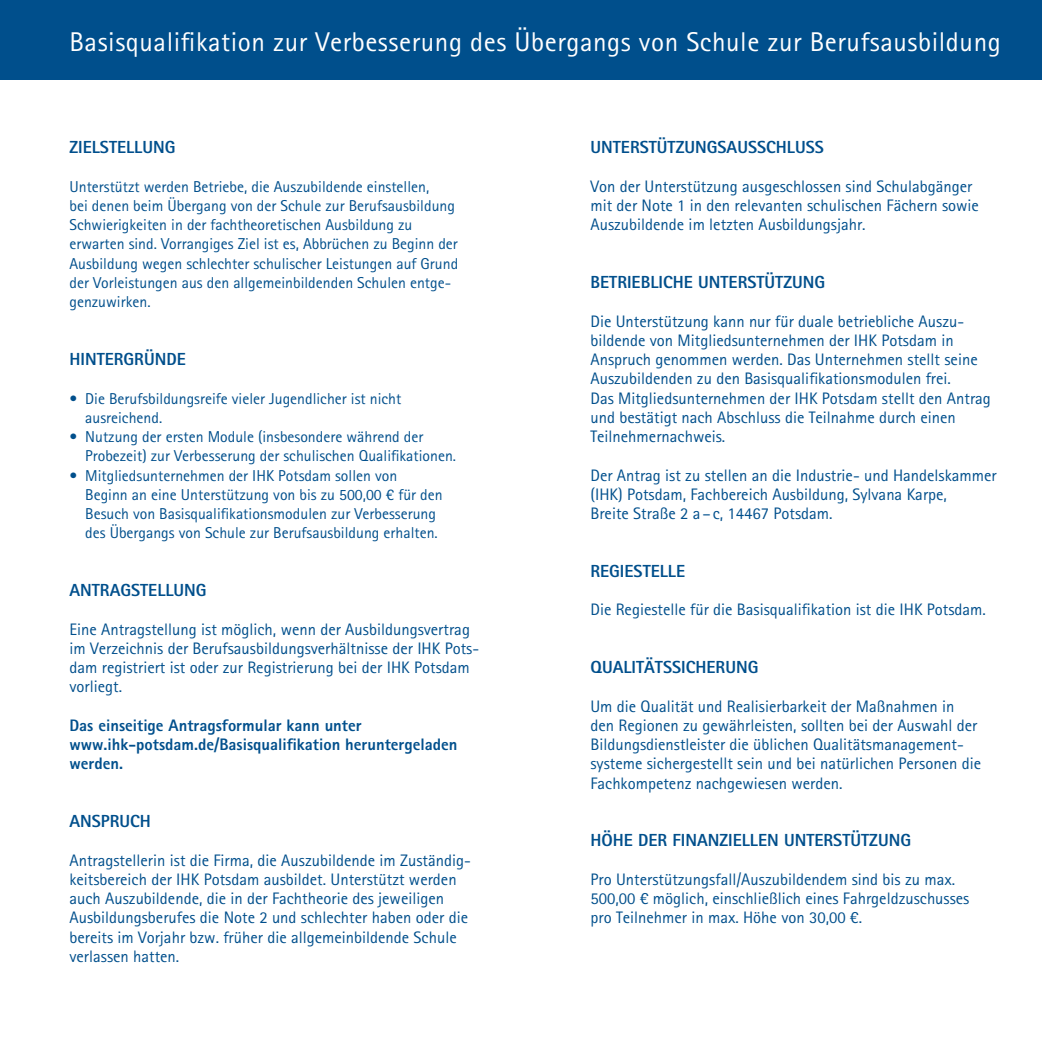
<style>
.page{position:relative;width:1042px;height:1042px;background:#fff}
.page>*{position:absolute;margin:0;border:0;box-sizing:border-box;transform-origin:0 0}
.t1{font:27.12px "AT Rotis Sans Serif";letter-spacing:.02em;color:#fff}
.t2{font:800 17.5px "AT Rotis Sans Serif";color:#004f8c}
.t3{font:16.62px/19.2px "AT Rotis Sans Serif";color:#004f8c}
.t4{font:800 16.62px/19.2px "AT Rotis Sans Serif";color:#004f8c}
.t5{font:15.75px/19.2px "AT Rotis Sans Serif";color:#004f8c}
.s1{font-family:"Rotis Sans Serif Std"}
</style>
<div class="page">
<div style="left:0;top:0;width:1042px;height:79px;background:#004f8c"></div>
<h1 class="t1" style="left:69px;top:26px;width:933px">Basisqualifikation zur Verbesserung des Übergangs von Schule zur Berufsausbildung</h1>
<p class="t2" style="left:69px;top:136px;width:107px">ZIELSTELLUNG</p>
<p class="t5" style="left:69px;top:177px;width:390px">Unterstützt werden Betriebe, die Auszubildende einstellen,<br>bei denen beim Übergang von der Schule zur Berufsausbildung Schwierigkeiten in der fachtheoretischen Ausbildung zu erwarten sind. Vorrangiges Ziel ist es, Abbrüchen zu Beginn der Ausbildung wegen schlechter schulischer Leistungen auf Grund der Vorleistungen aus den allgemeinbildenden Schulen entge&shy;genzuwirken.</p>
<p class="t2" style="left:69px;top:348px;width:118px">HINTERGRÜNDE</p>
<p class="t5" style="left:85px;top:388px;width:318px;text-indent:-16px">• Die Berufsbildungsreife vieler Jugendlicher ist nicht ausreichend.</p>
<p class="t5" style="left:85px;top:427px;width:372px;text-indent:-16px">• Nutzung der ersten Module (insbesondere während der<br>Probezeit) zur Verbesserung der schulischen Qualifikationen.</p>
<p class="t5" style="left:85px;top:465px;width:359px;text-indent:-16px">• Mitgliedsunternehmen der IHK Potsdam sollen von Beginn an eine Unterstützung von bis zu 500,00 <span class="s1">€</span> für den Besuch von Basisqualifikationsmodulen zur Verbesserung des Übergangs von Schule zur Berufsausbildung erhalten.</p>
<p class="t2" style="left:69px;top:579px;width:139px">ANTRAGSTELLUNG</p>
<p class="t3" style="left:69px;top:619px;width:411px">Eine Antragstellung ist möglich, wenn der Ausbildungsvertrag im Verzeichnis der Berufsausbildungsverhältnisse der IHK Pots&shy;dam registriert ist oder zur Registrierung bei der IHK Potsdam vorliegt.</p>
<p class="t4" style="left:69px;top:715px;width:389px">Das einseitige Antragsformular kann unter www.ihk-potsdam.de/Basisqualifikation heruntergeladen werden.</p>
<p class="t2" style="left:69px;top:810px;width:83px">ANSPRUCH</p>
<p class="t3" style="left:69px;top:850px;width:403px">Antragstellerin ist die Firma, die Auszubildende im Zuständig&shy;keitsbereich der IHK Potsdam ausbildet. Unterstützt werden auch Auszubildende, die in der Fachtheorie des jeweiligen Ausbildungsberufes die Note 2 und schlechter haben oder die bereits im Vorjahr bzw. früher die allgemeinbildende Schule verlassen hatten.</p>
<p class="t2" style="left:590px;top:136px;width:235px">UNTERSTÜTZUNGSAUSSCHLUSS</p>
<p class="t3" style="left:590px;top:176px;width:390px">Von der Unterstützung ausgeschlossen sind Schulabgänger mit der Note 1 in den relevanten schulischen Fächern sowie<br>Auszubildende im letzten Ausbildungsjahr.</p>
<p class="t2" style="left:590px;top:271px;width:236px">BETRIEBLICHE UNTERSTÜTZUNG</p>
<p class="t3" style="left:590px;top:311px;width:402px">Die Unterstützung kann nur für duale betriebliche Auszu&shy;bildende von Mitgliedsunternehmen der IHK Potsdam in Anspruch genommen werden. Das Unternehmen stellt seine Auszubildenden zu den Basisqualifikationsmodulen frei.<br>Das Mitgliedsunternehmen der IHK Potsdam stellt den Antrag und bestätigt nach Abschluss die Teilnahme durch einen Teilnehmernachweis.</p>
<p class="t3" style="left:590px;top:465px;width:408px">Der Antrag ist zu stellen an die Industrie- und Handelskammer (IHK) Potsdam, Fachbereich Ausbildung, Sylvana Karpe,<br>Breite Straße 2 a – c, 14467 Potsdam.</p>
<p class="t2" style="left:590px;top:560px;width:96px">REGIESTELLE</p>
<p class="t3" style="left:590px;top:600px;width:397px">Die Regiestelle für die Basisqualifikation ist die IHK Potsdam.</p>
<p class="t2" style="left:590px;top:656px;width:169px">QUALITÄTSSICHERUNG</p>
<p class="t3" style="left:590px;top:696px;width:392px">Um die Qualität und Realisierbarkeit der Maßnahmen in den Regionen zu gewährleisten, sollten bei der Auswahl der Bildungsdienstleister die üblichen Qualitätsmanagement&shy;systeme sichergestellt sein und bei natürlichen Personen die Fachkompetenz nachgewiesen werden.</p>
<p class="t2" style="left:590px;top:829px;width:322px">HÖHE DER FINANZIELLEN UNTERSTÜTZUNG</p>
<p class="t3" style="left:590px;top:869px;width:380px">Pro Unterstützungsfall/Auszubildendem sind bis zu max.<br>500,00 <span class="s1">€</span> möglich, einschließlich eines Fahrgeldzuschusses pro Teilnehmer in max. Höhe von 30,00 <span class="s1">€</span>.</p>
</div>
